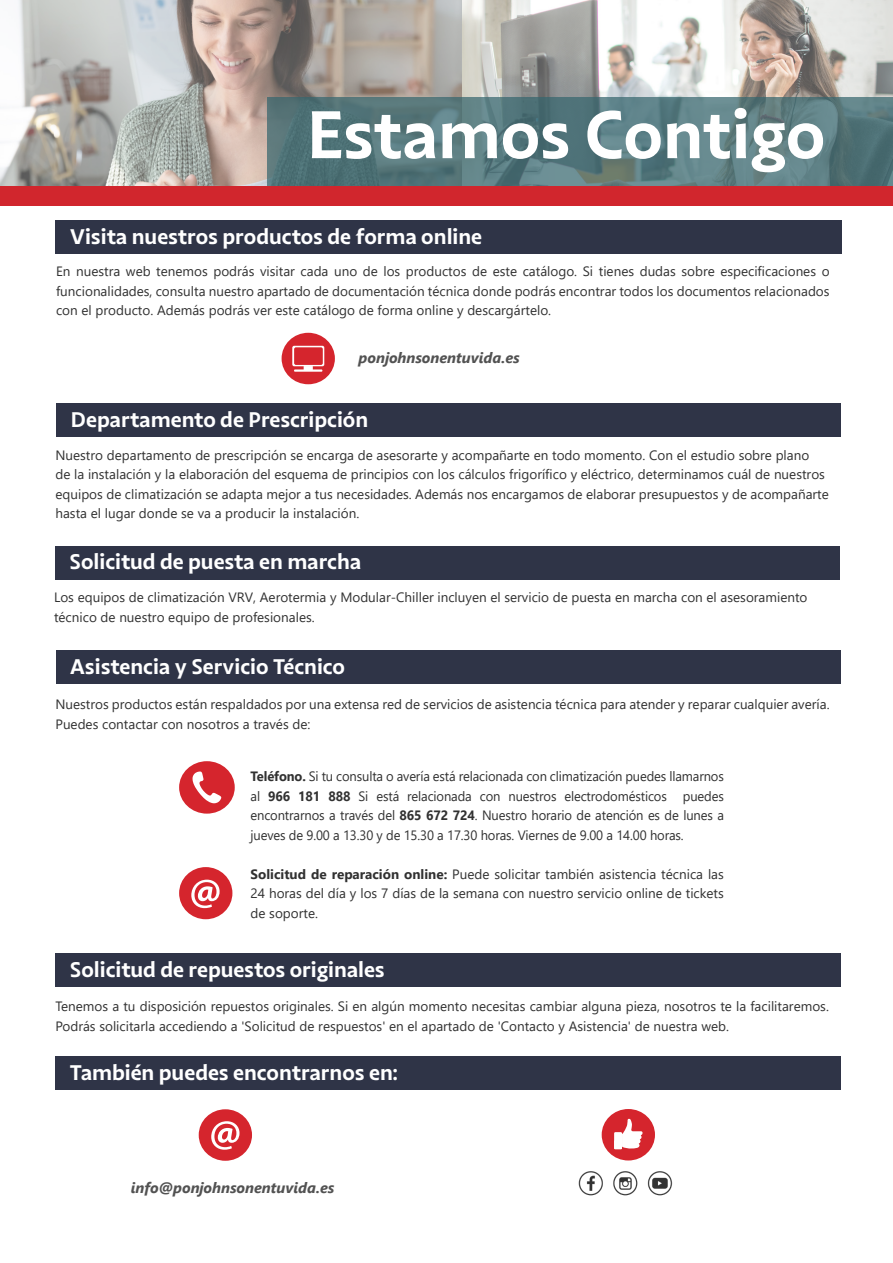
<style>
.page{position:relative;width:893px;height:1263px;background:#fff}
.page>*{position:absolute;margin:0;border:0;box-sizing:border-box;transform-origin:0 0}
.t1{font:700 66px "Highgate";letter-spacing:-.01em;color:#fff}
.t2{font:700 21px "Highgate";color:#fff}
.t3{font:italic 700 15px "Segoe UI";color:#525252}
.t4{font:13.5px/19.5px "Segoe UI";color:#313131;text-align:justify}
.t5{font:13.5px/19.5px "Segoe UI";color:#313131;text-align:justify;scale:.96 1}
.s1{font-weight:700}
</style>
<div class="page">
<svg style="left:0;top:0;width:893px;height:186px;background:#beb9b4"></svg>
<svg style="left:267px;top:97px;width:626px;height:89px;background:#587a7e"></svg>
<div style="left:0;top:186px;width:893px;height:20px;background:#d1262d"></div>
<div style="left:55px;top:220px;width:787px;height:34px;background:#2f3447"></div>
<div style="left:199px;top:1109px;width:53px;height:52px;background:#d5252d;border-radius:50%"></div>
<div style="left:602px;top:1109px;width:53px;height:51px;background:#d5252d;border-radius:50%"></div>
<svg style="left:614px;top:1119px;width:29px;height:30px"></svg>
<svg style="left:211px;top:1121px;width:28px;height:29px"></svg>
<img style="left:578px;top:1171px;width:95px;height:25px">
<div style="left:282px;top:333px;width:53px;height:51px;background:#d5252d;border-radius:50%"></div>
<div style="left:304px;top:366px;width:9px;height:5px;background:#fff"></div>
<hr style="left:294px;top:369px;width:28px;height:3px;background:#fff">
<svg style="left:292px;top:346px;width:32px;height:20px"></svg>
<div style="left:179px;top:867px;width:53px;height:52px;background:#d5252d;border-radius:50%"></div>
<svg style="left:191px;top:880px;width:29px;height:28px"></svg>
<div style="left:179px;top:761px;width:56px;height:53px;background:#d5252d;border-radius:50%"></div>
<svg style="left:193px;top:771px;width:28px;height:32px"></svg>
<div style="left:56px;top:403px;width:785px;height:34px;background:#2f3447"></div>
<div style="left:56px;top:650px;width:785px;height:34px;background:#2f3447"></div>
<div style="left:55px;top:953px;width:786px;height:34px;background:#2f3447"></div>
<div style="left:55px;top:1056px;width:786px;height:34px;background:#2f3447"></div>
<div style="left:55px;top:546px;width:784px;height:33px;background:#2f3447"></div>
<p class="t1" style="left:307px;top:93px;width:520px">Estamos Contigo</p>
<p class="t2" style="left:70px;top:223px;width:414px">Visita nuestros productos de forma online</p>
<p class="t4" style="left:56px;top:261px;width:775px">En nuestra web tenemos podrás visitar cada uno de los productos de este catálogo. Si tienes dudas sobre especificaciones o funcionalidades, consulta nuestro apartado de documentación técnica donde podrás encontrar todos los documentos relacionados con el producto. Además podrás ver este catálogo de forma online y descargártelo.</p>
<p class="t3" style="left:359px;top:343px;width:163px">ponjohnsonentuvida.es</p>
<p class="t2" style="left:71px;top:406px;width:299px">Departamento de Prescripción</p>
<p class="t4" style="left:55px;top:444px;width:755px">Nuestro departamento de prescripción se encarga de asesorarte y acompañarte en todo momento. Con el estudio sobre plano</p>
<p class="t4" style="left:55px;top:464px;width:771px">de la instalación y la elaboración del esquema de principios con los cálculos frigorífico y eléctrico, determinamos cuál de nuestros</p>
<p class="t4" style="left:55px;top:483px;width:775px">equipos de climatización se adapta mejor a tus necesidades. Además nos encargamos de elaborar presupuestos y de acompañarte</p>
<p class="t4" style="left:55px;top:503px;width:305px">hasta el lugar donde se va a producir la instalación.</p>
<p class="t2" style="left:70px;top:549px;width:293px">Solicitud de puesta en marcha</p>
<p class="t4" style="left:54px;top:586px;width:755px">Los equipos de climatización VRV, Aerotermia y Modular-Chiller incluyen el servicio de puesta en marcha con el asesoramiento</p>
<p class="t4" style="left:54px;top:606px;width:262px">técnico de nuestro equipo de profesionales.</p>
<p class="t2" style="left:70px;top:653px;width:277px">Asistencia y Servicio Técnico</p>
<p class="t4" style="left:55px;top:693px;width:776px">Nuestros productos están respaldados por una extensa red de servicios de asistencia técnica para atender y reparar cualquier avería.<br>Puedes contactar con nosotros a través de:</p>
<p class="t5" style="left:251px;top:765px;width:495px"><span class="s1">Teléfono.</span> Si tu consulta o avería está relacionada con climatización puedes llamarnos al <span class="s1">966 181 888</span> Si está relacionada con nuestros electrodomésticos puedes encontrarnos a través del <span class="s1">865 672 724</span>. Nuestro horario de atención es de lunes a jueves de 9.00 a 13.30 y de 15.30 a 17.30 horas. Viernes de 9.00 a 14.00 horas.</p>
<p class="t4" style="left:251px;top:863px;width:475px"><span class="s1">Solicitud de reparación online:</span> Puede solicitar también asistencia técnica las 24 horas del día y los 7 días de la semana con nuestro servicio online de tickets de soporte.</p>
<p class="t2" style="left:70px;top:956px;width:317px">Solicitud de repuestos originales</p>
<p class="t4" style="left:55px;top:995px;width:775px">Tenemos a tu disposición repuestos originales. Si en algún momento necesitas cambiar alguna pieza, nosotros te la facilitaremos.<br>Podrás solicitarla accediendo a 'Solicitud de respuestos' en el apartado de 'Contacto y Asistencia' de nuestra web.</p>
<p class="t2" style="left:70px;top:1059px;width:330px">También puedes encontrarnos en:</p>
<p class="t3" style="left:131px;top:1174px;width:205px">info@ponjohnsonentuvida.es</p>
</div>
